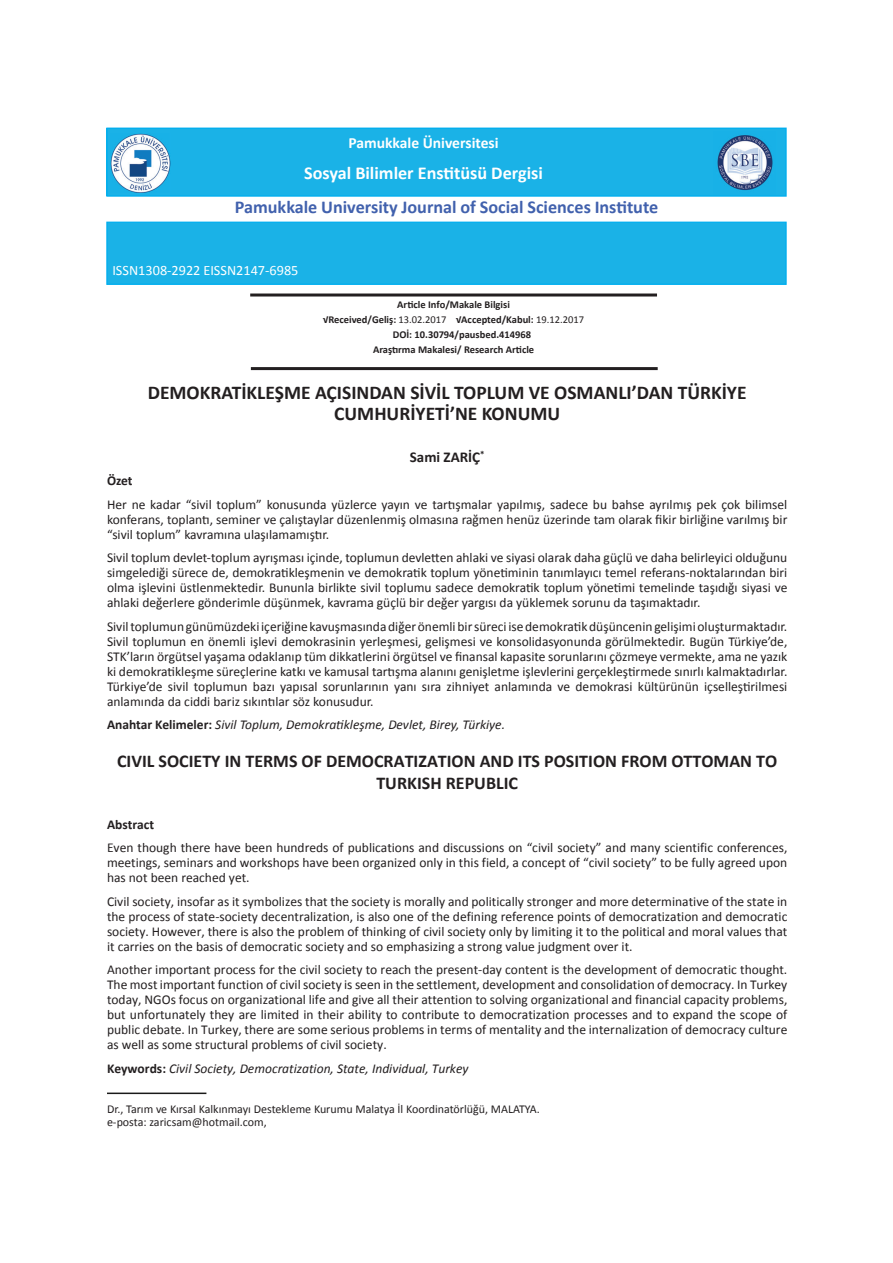
<style>
.page{position:relative;width:893px;height:1263px;background:#fff}
.page>*{position:absolute;margin:0;border:0;box-sizing:border-box;transform-origin:0 0}
.t1{font:700 19.5px/21px "Calibri";color:#231f20;text-align:center}
.t2{font:700 18.15px "Calibri";color:#4161ad}
.t3{font:700 18.15px "Calibri";color:#fff}
.t4{font:700 18px/21.6px "Calibri";color:#231f20;text-align:center}
.t5{font:700 15.6px "Calibri";color:#fff}
.t6{font:700 15px "Calibri";color:#231f20}
.t7{font:14.25px "Calibri";color:#fff}
.t8{font:13.5px/15px "Calibri";color:#231f20;text-align:justify}
.t9{font:italic 13.5px "Calibri";color:#231f20}
.t10{font:700 13.5px "Calibri";color:#231f20}
.t11{font:12px/13.5px "Calibri";color:#231f20}
.t12{font:700 10.5px "Calibri";color:#231f20}
.s1{font-weight:400}
.s2{font-weight:700;font-style:normal}
</style>
<div class="page">
<hr style="left:250px;top:293px;width:407px;height:3px;background:#231f20">
<hr style="left:251px;top:367px;width:407px;height:3px;background:#231f20">
<div style="left:106px;top:222px;width:681px;height:63px;background:#1ab2e7;border:1px solid #00aeef"></div>
<div style="left:107px;top:128px;width:679px;height:68px;background:#1ab2e7"></div>
<div style="left:106px;top:128px;width:681px;height:69px;border:1px solid #00aeef"></div>
<img style="left:717px;top:135px;width:56px;height:55px">
<img style="left:111px;top:133px;width:59px;height:59px">
<hr style="left:107px;top:1092px;width:99px;height:2px;background:#1a1a19">
<p class="t5" style="left:348px;top:133px;width:152px">Pamukkale Üniversitesi</p>
<h2 class="t3" style="left:304px;top:162px;width:240px">Sosyal Bilimler Enstitüsü Dergisi</h2>
<h2 class="t2" style="left:235px;top:196px;width:425px">Pamukkale University Journal of Social Sciences Institute</h2>
<p class="t7" style="left:112px;top:261px;width:188px">ISSN1308-2922 EISSN2147-6985</p>
<p class="t12" style="left:397px;top:298px;width:114px">Article Info/Makale Bilgisi</p>
<p class="t12" style="left:323px;top:313px;width:262px">√Received/Geliş: <span class="s1">13.02.2017</span> √Accepted/Kabul: <span class="s1">19.12.2017</span></p>
<p class="t12" style="left:393px;top:328px;width:140px">DOİ: 10.30794/pausbed.414968</p>
<p class="t12" style="left:373px;top:343px;width:163px">Araştırma Makalesi/ Research Article</p>
<h1 class="t1" style="left:148px;top:382px;width:600px">DEMOKRATİKLEŞME AÇISINDAN SİVİL TOPLUM VE OSMANLI’DAN TÜRKİYE<br>CUMHURİYETİ’NE KONUMU</h1>
<p class="t6" style="left:410px;top:448px;width:76px">Sami ZARİÇ<sup>*</sup></p>
<p class="t10" style="left:107px;top:472px;width:27px">Özet</p>
<p class="t8" style="left:107px;top:496px;width:682px">Her ne kadar “sivil toplum” konusunda yüzlerce yayın ve tartışmalar yapılmış, sadece bu bahse ayrılmış pek çok bilimsel konferans, toplantı, seminer ve çalıştaylar düzenlenmiş olmasına rağmen henüz üzerinde tam olarak fikir birliğine varılmış bir “sivil toplum” kavramına ulaşılamamıştır.</p>
<p class="t8" style="left:107px;top:550px;width:682px">Sivil toplum devlet-toplum ayrışması içinde, toplumun devletten ahlaki ve siyasi olarak daha güçlü ve daha belirleyici olduğunu simgelediği sürece de, demokratikleşmenin ve demokratik toplum yönetiminin tanımlayıcı temel referans-noktalarından biri olma işlevini üstlenmektedir. Bununla birlikte sivil toplumu sadece demokratik toplum yönetimi temelinde taşıdığı siyasi ve ahlaki değerlere gönderimle düşünmek, kavrama güçlü bir değer yargısı da yüklemek sorunu da taşımaktadır.</p>
<p class="t8" style="left:107px;top:618px;width:682px">Sivil toplumun günümüzdeki içeriğine kavuşmasında diğer önemli bir süreci ise demokratik düşüncenin gelişimi oluşturmaktadır.<br>Sivil toplumun en önemli işlevi demokrasinin yerleşmesi, gelişmesi ve konsolidasyonunda görülmektedir. Bugün Türkiye’de, STK’ların örgütsel yaşama odaklanıp tüm dikkatlerini örgütsel ve finansal kapasite sorunlarını çözmeye vermekte, ama ne yazık ki demokratikleşme süreçlerine katkı ve kamusal tartışma alanını genişletme işlevlerini gerçekleştirmede sınırlı kalmaktadırlar.<br>Türkiye’de sivil toplumun bazı yapısal sorunlarının yanı sıra zihniyet anlamında ve demokrasi kültürünün içselleştirilmesi anlamında da ciddi bariz sıkıntılar söz konusudur.</p>
<p class="t9" style="left:107px;top:716px;width:400px"><span class="s2">Anahtar Kelimeler:</span> Sivil Toplum, Demokratikleşme, Devlet, Birey, Türkiye.</p>
<h3 class="t4" style="left:117px;top:750px;width:662px">CIVIL SOCIETY IN TERMS OF DEMOCRATIZATION AND ITS POSITION FROM OTTOMAN TO<br>TURKISH REPUBLIC</h3>
<p class="t10" style="left:107px;top:816px;width:49px">Abstract</p>
<p class="t8" style="left:107px;top:839px;width:682px">Even though there have been hundreds of publications and discussions on “civil society” and many scientific conferences, meetings, seminars and workshops have been organized only in this field, a concept of “civil society” to be fully agreed upon has not been reached yet.</p>
<p class="t8" style="left:107px;top:893px;width:682px">Civil society, insofar as it symbolizes that the society is morally and politically stronger and more determinative of the state in the process of state-society decentralization, is also one of the defining reference points of democratization and democratic society. However, there is also the problem of thinking of civil society only by limiting it to the political and moral values that it carries on the basis of democratic society and so emphasizing a strong value judgment over it.</p>
<p class="t8" style="left:107px;top:961px;width:682px">Another important process for the civil society to reach the present-day content is the development of democratic thought.<br>The most important function of civil society is seen in the settlement, development and consolidation of democracy. In Turkey today, NGOs focus on organizational life and give all their attention to solving organizational and financial capacity problems, but unfortunately they are limited in their ability to contribute to democratization processes and to expand the scope of public debate. In Turkey, there are some serious problems in terms of mentality and the internalization of democracy culture as well as some structural problems of civil society.</p>
<p class="t9" style="left:107px;top:1060px;width:363px"><span class="s2">Keywords:</span> Civil Society, Democratization, State, Individual, Turkey</p>
<p class="t11" style="left:107px;top:1101px;width:434px">Dr., Tarım ve Kırsal Kalkınmayı Destekleme Kurumu Malatya İl Koordinatörlüğü, MALATYA. e-posta: zaricsam@hotmail.com,</p>
</div>
